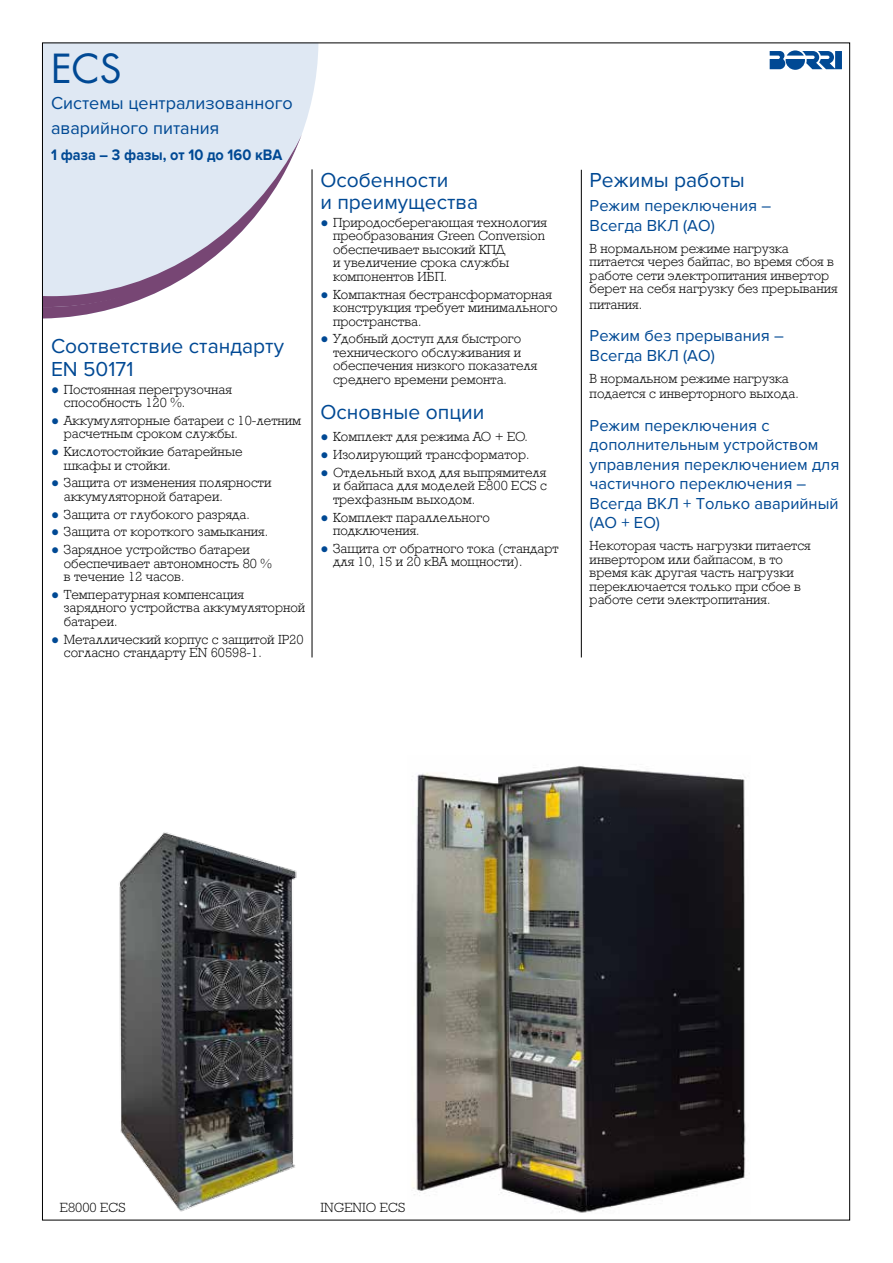
<style>
.page{position:relative;width:893px;height:1263px;background:#fff}
.page>*{position:absolute;margin:0;border:0;box-sizing:border-box;transform-origin:0 0}
.t1{font:39px "Futura Std";color:#004994}
.t2{font:21px/22.5px "Proxima Nova";color:#004994}
.t3{font:18px/25.5px "Proxima Nova";color:#004994}
.t4{font:16.5px/19.5px "Proxima Nova";color:#004994}
.t5{font:700 15.75px "Proxima Nova";color:#004994;scale:.92 1}
.t6{font:300 13.5px/13.5px "Rockwell";color:#000}
.t7{font:300 13.5px "Rockwell Std";color:#000}
.s1{color:#004994}
</style>
<div class="page">
<svg style="left:44px;top:45px;width:274px;height:273px;background:#e2eaf4"></svg>
<svg style="left:44px;top:134px;width:258px;height:184px;fill:#dfe8f3"></svg>
<svg style="left:770px;top:50px;width:72px;height:20px"></svg>
<hr style="left:312px;top:170px;width:1px;height:487px;background:#000">
<hr style="left:581px;top:170px;width:1px;height:487px;background:#000">
<img style="left:119px;top:832px;width:178px;height:380px">
<img style="left:412px;top:766px;width:334px;height:447px">
<h1 class="t1" style="left:51px;top:44px;width:72px">ECS</h1>
<h3 class="t3" style="left:51px;top:90px;width:243px">Системы централизованного аварийного питания</h3>
<p class="t5" style="left:51px;top:145px;width:253px">1 фаза – 3 фазы, от 10 до 160 кВА</p>
<h2 class="t2" style="left:51px;top:335px;width:234px">Соответствие стандарту<br>EN 50171</h2>
<p class="t6" style="left:64px;top:382px;width:170px;text-indent:-13px"><span class="s1">●</span> Постоянная перегрузочная способность 120 %.</p>
<p class="t6" style="left:64px;top:413px;width:239px;text-indent:-13px"><span class="s1">●</span> Аккумуляторные батареи с 10-летним расчетным сроком службы.</p>
<p class="t6" style="left:64px;top:444px;width:180px;text-indent:-13px"><span class="s1">●</span> Кислотостойкие батарейные шкафы и стойки.</p>
<p class="t6" style="left:64px;top:476px;width:209px;text-indent:-13px"><span class="s1">●</span> Защита от изменения полярности аккумуляторной батареи.</p>
<p class="t6" style="left:51px;top:507px;width:200px"><span class="s1">●</span> Защита от глубокого разряда.</p>
<p class="t6" style="left:51px;top:525px;width:219px"><span class="s1">●</span> Защита от короткого замыкания.</p>
<p class="t6" style="left:64px;top:542px;width:210px;text-indent:-13px"><span class="s1">●</span> Зарядное устройство батареи обеспечивает автономность 80 % в течение 12 часов.</p>
<p class="t6" style="left:64px;top:587px;width:243px;text-indent:-13px"><span class="s1">●</span> Температурная компенсация зарядного устройства аккумуляторной батареи.</p>
<p class="t6" style="left:64px;top:632px;width:241px;text-indent:-13px"><span class="s1">●</span> Металлический корпус с защитой IP20 согласно стандарту EN 60598-1.</p>
<h2 class="t2" style="left:320px;top:169px;width:159px">Особенности<br>и преимущества</h2>
<p class="t6" style="left:333px;top:215px;width:216px;text-indent:-13px"><span class="s1">●</span> Природосберегающая технология преобразования Green Conversion обеспечивает высокий КПД<br>и увеличение срока службы компонентов ИБП.</p>
<p class="t6" style="left:333px;top:287px;width:226px;text-indent:-13px"><span class="s1">●</span> Компактная бестрансформаторная конструкция требует минимального пространства.</p>
<p class="t6" style="left:333px;top:332px;width:206px;text-indent:-13px"><span class="s1">●</span> Удобный доступ для быстрого технического обслуживания и обеспечения низкого показателя среднего времени ремонта.</p>
<h2 class="t2" style="left:320px;top:401px;width:166px">Основные опции</h2>
<p class="t6" style="left:320px;top:429px;width:209px"><span class="s1">●</span> Комплект для режима AO + EO.</p>
<p class="t6" style="left:320px;top:447px;width:211px"><span class="s1">●</span> Изолирующий трансформатор.</p>
<p class="t6" style="left:333px;top:465px;width:215px;text-align:justify;text-indent:-13px"><span class="s1">●</span> Отдельный вход для выпрямителя и байпаса для моделей E800 ECS с трехфазным выходом.</p>
<p class="t6" style="left:333px;top:510px;width:158px;text-indent:-13px"><span class="s1">●</span> Комплект параллельного подключения.</p>
<p class="t6" style="left:333px;top:541px;width:227px;text-indent:-13px"><span class="s1">●</span> Защита от обратного тока (стандарт для 10, 15 и 20 кВА мощности).</p>
<h2 class="t2" style="left:590px;top:169px;width:157px">Режимы работы</h2>
<p class="t4" style="left:590px;top:196px;width:183px">Режим переключения –<br>Всегда ВКЛ (AO)</p>
<p class="t6" style="left:590px;top:241px;width:250px">В нормальном режиме нагрузка питается через байпас, во время сбоя в работе сети электропитания инвертор берет на себя нагрузку без прерывания</p>
<p class="t6" style="left:590px;top:297px;width:54px">питания.</p>
<p class="t4" style="left:590px;top:326px;width:196px">Режим без прерывания –<br>Всегда ВКЛ (AO)</p>
<p class="t6" style="left:590px;top:370px;width:211px;line-height:15.8px">В нормальном режиме нагрузка подается с инверторного выхода.</p>
<p class="t4" style="left:590px;top:416px;width:251px">Режим переключения с дополнительным устройством управления переключением для частичного переключения –<br>Всегда ВКЛ + Только аварийный (AO + EO)</p>
<p class="t6" style="left:590px;top:538px;width:223px">Некоторая часть нагрузки питается инвертором или байпасом, в то время как другая часть нагрузки переключается только при сбое в работе сети электропитания.</p>
<p class="t7" style="left:60px;top:1200px;width:67px">E8000 ECS</p>
<p class="t7" style="left:320px;top:1200px;width:87px">INGENIO ECS</p>
</div>
